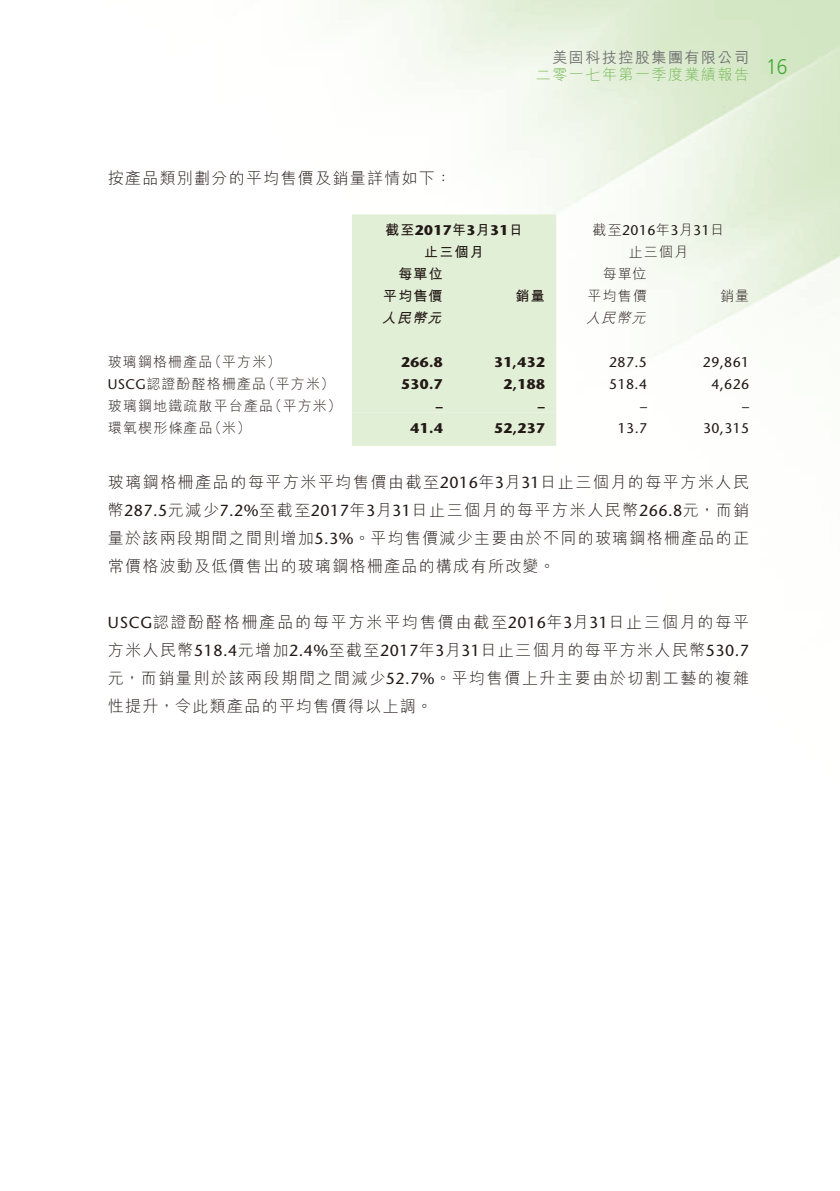
<style>
.page{position:relative;width:840px;height:1191px;background:#fff}
.page>*{position:absolute;margin:0;border:0;box-sizing:border-box;transform-origin:0 0}
.t1{font:300 21.4px "Frutiger LT Std";color:#42a832;scale:.9 1}
.t2{font:300 16px/28px "M Hei HK";letter-spacing:.08em;color:#231916;text-align:justify}
.t3{font:300 15px "M Hei HK";letter-spacing:.1em;color:#76b855}
.t4{font:500 15px "M Hei HK";letter-spacing:.1em;color:#727272}
.t5{font:300 14px "M Hei HK";letter-spacing:.08em;color:#231916}
.t6{font:700 14px "Stone Sans Std";letter-spacing:.03em;color:#231916}
.t7{font:500 14px "Stone Sans Std";letter-spacing:.03em;color:#231916}
.t8{font:700 14px "M Hei HK";letter-spacing:.08em;color:#231916}
.t9{font:italic 300 14px "M Hei HK";color:#231916}
.t10{font:italic 700 14px "M Hei HK";color:#231916}
.s1{font-family:"M Hei HK"}
.s2{font-family:"M Hei HK";font-weight:300}
.s3{font-family:"Stone Sans Std";font-weight:500}
</style>
<div class="page">
<div style="left:351px;top:214px;width:205px;height:198px;background:#e2efd7"></div>
<div style="left:351px;top:412px;width:205px;height:34px;background:#e2efd7"></div>
<p class="t4" style="left:552px;top:47px;width:198px">美固科技控股集團有限公司</p>
<p class="t3" style="left:535px;top:64px;width:214px">二零一七年第一季度業績報告</p>
<h1 class="t1" style="left:765px;top:54px;width:25px">16</h1>
<p class="t2" style="left:108px;top:164px;width:345px">按產品類別劃分的平均售價及銷量詳情如下：</p>
<p class="t6" style="left:385px;top:221px;width:139px"><span class="s1">截至</span>2017<span class="s1">年</span>3<span class="s1">月</span>31<span class="s1">日</span></p>
<p class="t8" style="left:424px;top:241px;width:61px">止三個月</p>
<p class="t7" style="left:592px;top:221px;width:133px"><span class="s2">截至</span>2016<span class="s2">年</span>3<span class="s2">月</span>31<span class="s2">日</span></p>
<p class="t5" style="left:628px;top:242px;width:61px">止三個月</p>
<p class="t8" style="left:398px;top:263px;width:46px">每單位</p>
<p class="t5" style="left:602px;top:264px;width:46px">每單位</p>
<p class="t8" style="left:383px;top:285px;width:61px">平均售價</p>
<p class="t10" style="left:381px;top:307px;width:66px">人民幣元</p>
<p class="t8" style="left:515px;top:285px;width:31px">銷量</p>
<p class="t5" style="left:587px;top:286px;width:61px">平均售價</p>
<p class="t9" style="left:586px;top:308px;width:66px">人民幣元</p>
<p class="t5" style="left:719px;top:286px;width:31px">銷量</p>
<p class="t5" style="left:208px;top:352px;width:75px">（平方米(</p>
<p class="t5" style="left:108px;top:352px;width:106px">玻璃鋼格柵產品</p>
<p class="t6" style="left:401px;top:353px;width:43px">266.8</p>
<p class="t6" style="left:494px;top:353px;width:52px">31,432</p>
<p class="t7" style="left:609px;top:353px;width:39px">287.5</p>
<p class="t7" style="left:702px;top:353px;width:48px">29,861</p>
<p class="t5" style="left:261px;top:374px;width:75px">（平方米(</p>
<p class="t5" style="left:108px;top:374px;width:160px"><span class="s3">USCG</span>認證酚醛格柵產品</p>
<p class="t6" style="left:401px;top:375px;width:43px">530.7</p>
<p class="t6" style="left:503px;top:375px;width:43px">2,188</p>
<p class="t7" style="left:609px;top:375px;width:39px">518.4</p>
<p class="t7" style="left:711px;top:375px;width:39px">4,626</p>
<p class="t5" style="left:268px;top:396px;width:75px">（平方米(</p>
<p class="t5" style="left:108px;top:396px;width:167px">玻璃鋼地鐵疏散平台產品</p>
<p class="t6" style="left:435px;top:397px;width:8px">–</p>
<p class="t6" style="left:537px;top:397px;width:8px">–</p>
<p class="t7" style="left:639px;top:397px;width:8px">–</p>
<p class="t7" style="left:741px;top:397px;width:8px">–</p>
<p class="t5" style="left:108px;top:418px;width:106px">環氧楔形條產品</p>
<p class="t5" style="left:208px;top:418px;width:44px">（米(</p>
<p class="t6" style="left:410px;top:419px;width:34px">41.4</p>
<p class="t6" style="left:494px;top:419px;width:52px">52,237</p>
<p class="t7" style="left:617px;top:419px;width:31px">13.7</p>
<p class="t7" style="left:702px;top:419px;width:48px">30,315</p>
<p class="t2" style="left:108px;top:468px;width:642px">玻璃鋼格柵產品的每平方米平均售價由截至<span class="s3">2016</span>年<span class="s3">3</span>月<span class="s3">31</span>日止三個月的每平方米人民幣<span class="s3">287.5</span>元減少<span class="s3">7.2%</span>至截至<span class="s3">2017</span>年<span class="s3">3</span>月<span class="s3">31</span>日止三個月的每平方米人民幣<span class="s3">266.8</span>元，而銷量於該兩段期間之間則增加<span class="s3">5.3%</span>。平均售價減少主要由於不同的玻璃鋼格柵產品的正常價格波動及低價售出的玻璃鋼格柵產品的構成有所改變。</p>
<p class="t2" style="left:108px;top:608px;width:642px"><span class="s3">USCG</span>認證酚醛格柵產品的每平方米平均售價由截至<span class="s3">2016</span>年<span class="s3">3</span>月<span class="s3">31</span>日止三個月的每平方米人民幣<span class="s3">518.4</span>元增加<span class="s3">2.4%</span>至截至<span class="s3">2017</span>年<span class="s3">3</span>月<span class="s3">31</span>日止三個月的每平方米人民幣<span class="s3">530.7</span>元，而銷量則於該兩段期間之間減少<span class="s3">52.7%</span>。平均售價上升主要由於切割工藝的複雜性提升，令此類產品的平均售價得以上調。</p>
</div>
